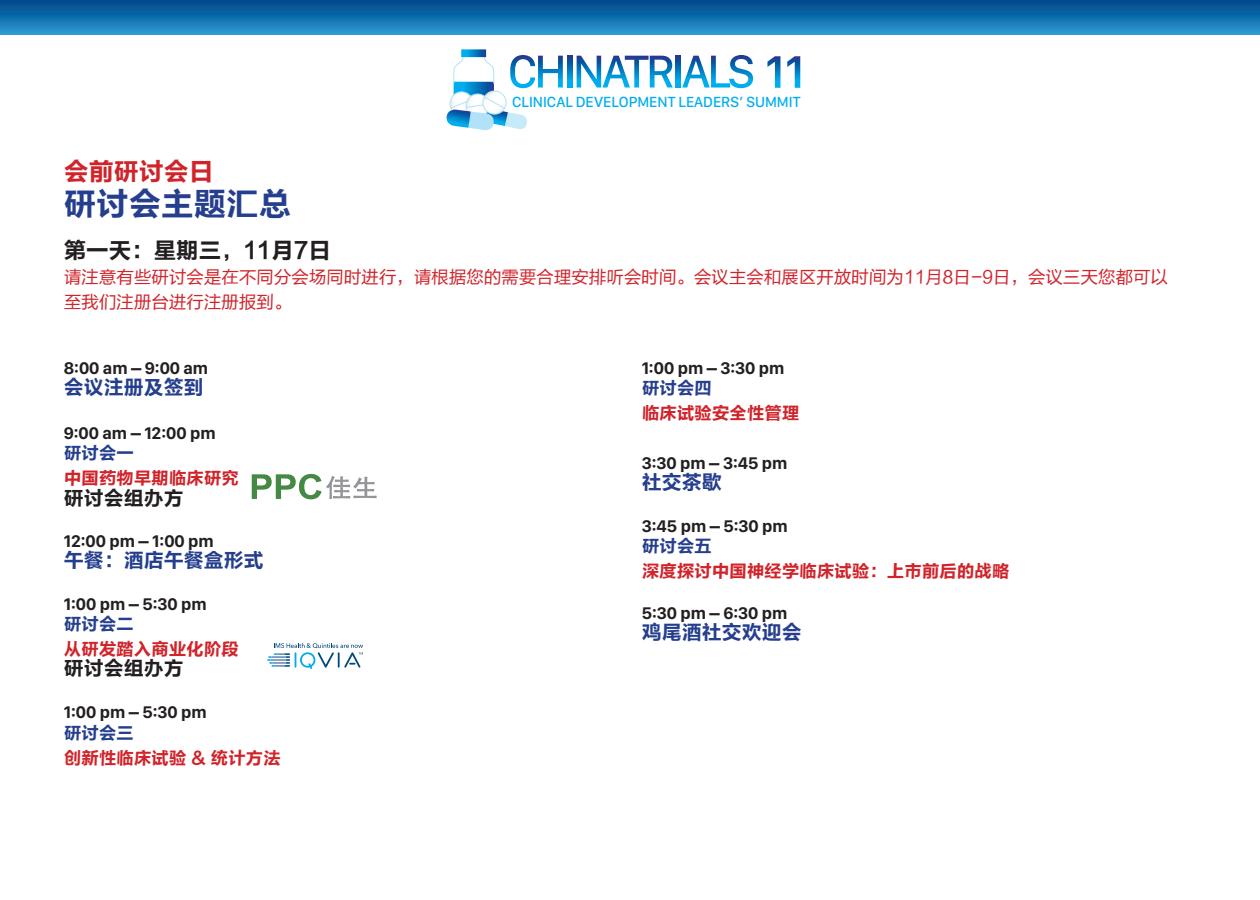
<style>
.page{position:relative;width:1260px;height:900px;background:#fff}
.page>*{position:absolute;margin:0;border:0;box-sizing:border-box;transform-origin:0 0}
.t1{font:32.5px "FZLTCHK GBK1 0";color:#253f8e}
.t2{font:25px "FZLTCHK GBK1 0";color:#d1232a}
.t3{font:22.5px "FZLTCHK GBK1 0";color:#231f20}
.t4{font:20px "FZLTCHK GBK1 0";color:#253f8e}
.t5{font:20px "FZLTCHK GBK1 0";color:#231f20}
.t6{font:700 17.5px "San Francisco Display";color:#231f20}
.t7{font:17.5px/25px "FZLTHK GBK1 0";color:#d1232a}
.t8{font:17.5px "FZLTCHK GBK1 0";color:#d1232a}
.t9{font:17.5px "FZLTCHK GBK1 0";color:#253f8e}
.t10{font:500 15.25px "San Francisco Display";color:#00aeef}
</style>
<div class="page">
<svg style="left:0;top:0;width:1260px;height:34px;background:#126ead"></svg>
<svg style="left:446px;top:49px;width:117px;height:81px"></svg>
<svg style="left:567px;top:56px;width:5px;height:32px"></svg>
<svg style="left:577px;top:56px;width:96px;height:32px"></svg>
<svg style="left:676px;top:56px;width:4px;height:32px"></svg>
<svg style="left:682px;top:55px;width:71px;height:33px"></svg>
<svg style="left:767px;top:56px;width:13px;height:32px"></svg>
<svg style="left:787px;top:56px;width:13px;height:32px"></svg>
<svg style="left:252px;top:474px;width:125px;height:25px"></svg>
<svg style="left:267px;top:643px;width:96px;height:26px"></svg>
<p class="t10" style="left:512px;top:93px;width:290px">CLINICAL DEVELOPMENT LEADERS’ SUMMIT</p>
<h2 class="t2" style="left:64px;top:157px;width:152px">会前研讨会日</h2>
<h1 class="t1" style="left:64px;top:186px;width:229px">研讨会主题汇总</h1>
<p class="t3" style="left:64px;top:238px;width:269px">第一天：星期三，11月7日</p>
<p class="t7" style="left:64px;top:265px;width:1106px">请注意有些研讨会是在不同分会场同时进行，请根据您的需要合理安排听会时间。会议主会和展区开放时间为11月8日-9日，会议三天您都可以至我们注册台进行注册报到。</p>
<p class="t6" style="left:64px;top:357px;width:146px">8:00 am – 9:00 am</p>
<p class="t4" style="left:64px;top:376px;width:142px">会议注册及签到</p>
<p class="t6" style="left:64px;top:422px;width:154px">9:00 am – 12:00 pm</p>
<p class="t9" style="left:64px;top:444px;width:72px">研讨会一</p>
<p class="t8" style="left:64px;top:469px;width:177px">中国药物早期临床研究</p>
<p class="t5" style="left:64px;top:487px;width:122px">研讨会组办方</p>
<p class="t6" style="left:64px;top:531px;width:152px">12:00 pm – 1:00 pm</p>
<p class="t4" style="left:64px;top:549px;width:202px">午餐：酒店午餐盒形式</p>
<p class="t6" style="left:64px;top:593px;width:145px">1:00 pm – 5:30 pm</p>
<p class="t9" style="left:64px;top:614px;width:72px">研讨会二</p>
<p class="t8" style="left:64px;top:640px;width:177px">从研发踏入商业化阶段</p>
<p class="t5" style="left:64px;top:658px;width:122px">研讨会组办方</p>
<p class="t6" style="left:64px;top:702px;width:145px">1:00 pm – 5:30 pm</p>
<p class="t9" style="left:64px;top:723px;width:72px">研讨会三</p>
<p class="t8" style="left:64px;top:748px;width:219px">创新性临床试验 &amp; 统计方法</p>
<p class="t6" style="left:642px;top:357px;width:144px">1:00 pm – 3:30 pm</p>
<p class="t9" style="left:642px;top:378px;width:72px">研讨会四</p>
<p class="t8" style="left:642px;top:403px;width:160px">临床试验安全性管理</p>
<p class="t6" style="left:642px;top:453px;width:147px">3:30 pm – 3:45 pm</p>
<p class="t4" style="left:642px;top:472px;width:81px">社交茶歇</p>
<p class="t6" style="left:642px;top:515px;width:148px">3:45 pm – 5:30 pm</p>
<p class="t9" style="left:642px;top:536px;width:72px">研讨会五</p>
<p class="t8" style="left:642px;top:562px;width:370px">深度探讨中国神经学临床试验：上市前后的战略</p>
<p class="t6" style="left:642px;top:602px;width:147px">5:30 pm – 6:30 pm</p>
<p class="t4" style="left:642px;top:621px;width:161px">鸡尾酒社交欢迎会</p>
</div>
